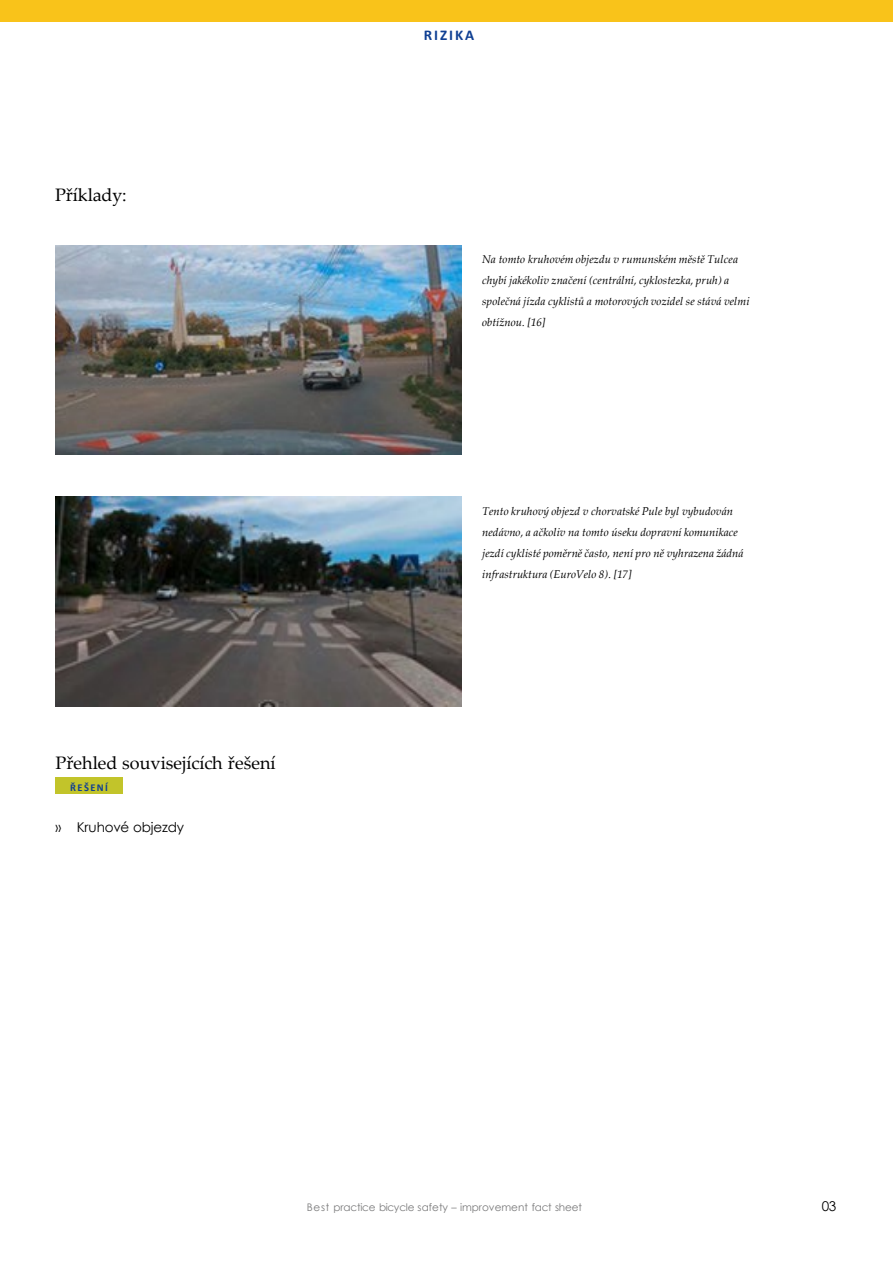
<style>
.page{position:relative;width:893px;height:1264px;background:#fff}
.page>*{position:absolute;margin:0;border:0;box-sizing:border-box;transform-origin:0 0}
.t1{font:18px "Palatino Linotype";letter-spacing:-.005em;color:#000}
.t2{font:700 15px "Calibri";letter-spacing:.13em;color:#0f3f93}
.t3{font:13.5px "Century Gothic";letter-spacing:-.015em;color:#000}
.t4{font:italic 11.4px/21px "Palatino Linotype";color:#000}
.t5{font:10.5px "Century Gothic";letter-spacing:-.01em;color:#7a7a7b}
.t6{font:700 10.5px "Calibri";letter-spacing:.135em;color:#0f3f93}
</style>
<div class="page">
<div style="left:0;top:0;width:892px;height:22px;background:#f9c31a"></div>
<img style="left:55px;top:245px;width:406px;height:209px">
<img style="left:55px;top:497px;width:406px;height:209px">
<div style="left:55px;top:777px;width:67px;height:16px;background:#c2c42a"></div>
<p class="t1" style="left:55px;top:182px;width:73px">Příklady:</p>
<p class="t1" style="left:56px;top:749px;width:221px">Přehled souvisejících řešení</p>
<p class="t6" style="left:70px;top:780px;width:39px">ŘEŠENÍ</p>
<p class="t3" style="left:56px;top:817px;width:130px">» Kruhové objezdy</p>
<p class="t2" style="left:423px;top:25px;width:52px">RIZIKA</p>
<p class="t4" style="left:482px;top:248px;width:269px">Na tomto kruhovém objezdu v rumunském městě Tulcea chybí jakékoliv značení (centrální, cyklostezka, pruh) a společná jízda cyklistů a motorových vozidel se stává velmi obtížnou. [16]</p>
<p class="t4" style="left:482px;top:500px;width:263px">Tento kruhový objezd v chorvatské Pule byl vybudován nedávno, a ačkoliv na tomto úseku dopravní komunikace jezdí cyklisté poměrně často, není pro ně vyhrazena žádná infrastruktura (EuroVelo 8). [17]</p>
<p class="t5" style="left:307px;top:1199px;width:276px">Best practice bicycle safety – improvement fact sheet</p>
<p class="t3" style="left:821px;top:1196px;width:16px">03</p>
</div>
